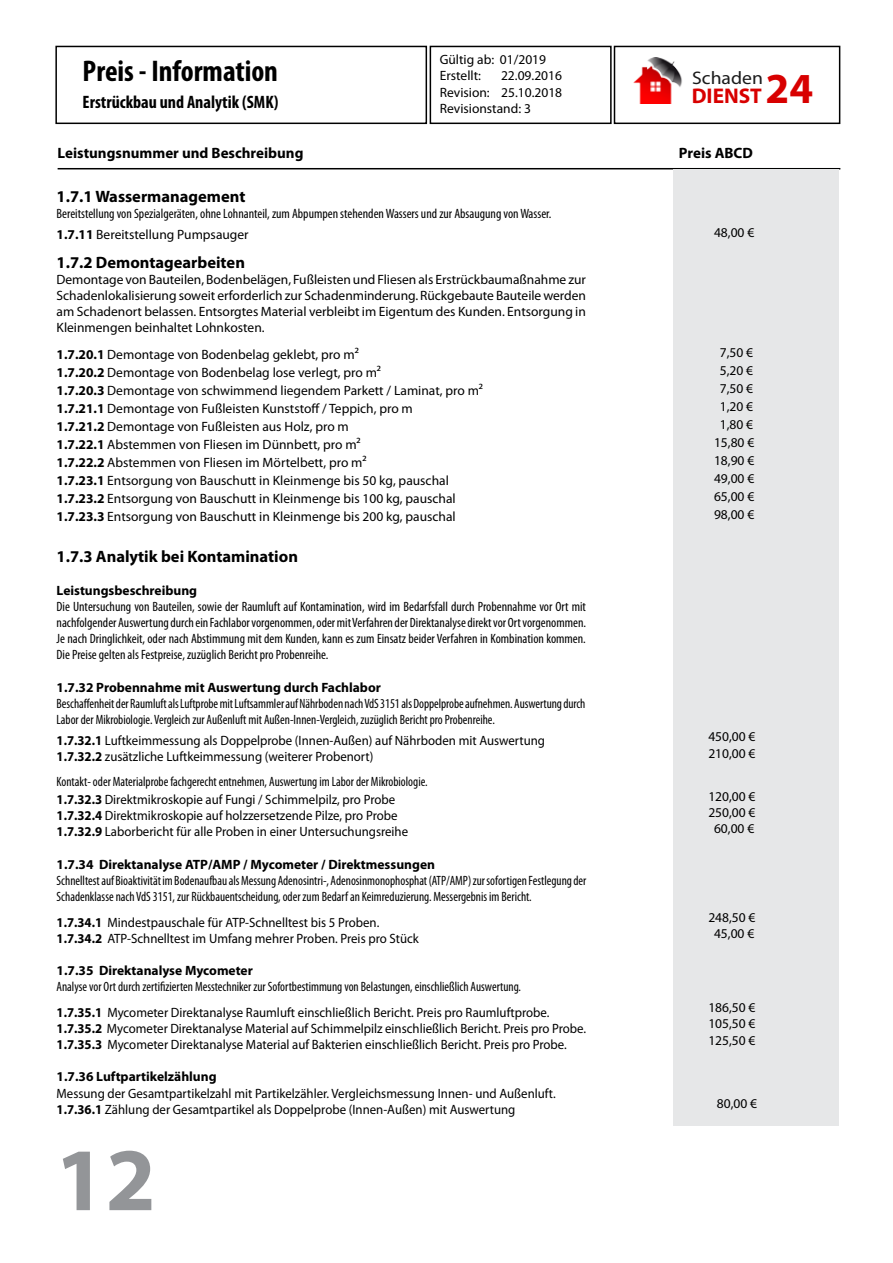
<style>
.page{position:relative;width:893px;height:1263px;background:#fff}
.page>*{position:absolute;margin:0;border:0;box-sizing:border-box;transform-origin:0 0}
.t1{font:700 90px "Myriad Pro";color:#939598}
.t2{font:700 condensed 30px "Myriad Pro";color:#000}
.t3{font:700 21.3px "Myriad Pro";color:#d80000}
.t4{font:18.15px "Myriad Pro";color:#1a1a1a;scale:1.08 1}
.t5{font:700 condensed 18px "Myriad Pro";color:#000}
.t6{font:700 16.5px "Myriad Pro";color:#000}
.t7{font:700 15px "Myriad Pro";color:#000}
.t8{font:13.5px/18px "Myriad Pro";color:#000;text-align:justify}
.t9{font:condensed 13.5px/16.2px "Myriad Pro";color:#000;scale:.95 1}
.t10{font:13.5px/16.2px "Myriad Pro";color:#000;scale:.95 1}
.t11{font:condensed 13.5px/16.2px "Myriad Pro";color:#000}
.t12{font:700 13.5px "Myriad Pro";color:#000}
.s1{font-size:42.9px}
.s2{font-weight:700;font-stretch:normal}
.s3{font-stretch:normal}
.s4{font-weight:700}
</style>
<div class="page">
<hr style="left:58px;top:168px;width:782px;height:1px;background:#000">
<div style="left:673px;top:170px;width:166px;height:956px;background:#e6e7e8"></div>
<div style="left:55px;top:46px;width:372px;height:78px;border:2px solid #000"></div>
<div style="left:430px;top:46px;width:182px;height:78px;border:2px solid #000"></div>
<div style="left:614px;top:46px;width:226px;height:78px;border:2px solid #000"></div>
<img style="left:634px;top:58px;width:48px;height:45px">
<h2 class="t2" style="left:83px;top:52px;width:197px">Preis - Information</h2>
<h3 class="t5" style="left:83px;top:91px;width:197px">Erstrückbau und Analytik (SMK)</h3>
<p class="t8" style="left:440px;top:51px;width:108px;line-height:16.2px">Gültig ab: 01/2019<br>Erstellt:</p>
<p class="t8" style="left:440px;top:67px;width:124px;line-height:16.2px;text-indent:61px">22.09.2016<br>Revision: 25.10.2018<br>Revisionstand: 3</p>
<h3 class="t4" style="left:692px;top:67px;width:67px">Schaden</h3>
<h3 class="t3" style="left:692px;top:82px;width:123px">DIENST <span class="s1">24</span></h3>
<p class="t7" style="left:58px;top:143px;width:247px">Leistungsnummer und Beschreibung</p>
<p class="t7" style="left:679px;top:143px;width:75px">Preis ABCD</p>
<p class="t6" style="left:57px;top:185px;width:190px">1.7.1 Wassermanagement</p>
<p class="t11" style="left:57px;top:203px;width:496px;line-height:21px">Bereitstellung von Spezialgeräten, ohne Lohnanteil, zum Abpumpen stehenden Wassers und zur Absaugung von Wasser.<br><span class="s2">1.7.11</span> <span class="s3">Bereitstellung Pumpsauger</span></p>
<p class="t6" style="left:57px;top:251px;width:190px">1.7.2 Demontagearbeiten</p>
<p class="t8" style="left:57px;top:271px;width:531px;line-height:16.2px">Demontage von Bauteilen, Bodenbelägen, Fußleisten und Fliesen als Erstrückbaumaßnahme zur Schadenlokalisierung soweit erforderlich zur Schadenminderung. Rückgebaute Bauteile werden am Schadenort belassen. Entsorgtes Material verbleibt im Eigentum des Kunden. Entsorgung in Kleinmengen beinhaltet Lohnkosten.</p>
<p class="t8" style="left:57px;top:346px;width:428px;text-align:left"><span class="s4">1.7.20.1</span> Demontage von Bodenbelag geklebt, pro m²<br><span class="s4">1.7.20.2</span> Demontage von Bodenbelag lose verlegt, pro m²<br><span class="s4">1.7.20.3</span> Demontage von schwimmend liegendem Parkett / Laminat, pro m²<br><span class="s4">1.7.21.1</span> Demontage von Fußleisten Kunststoff / Teppich, pro m<br><span class="s4">1.7.21.2</span> Demontage von Fußleisten aus Holz, pro m<br><span class="s4">1.7.22.1</span> Abstemmen von Fliesen im Dünnbett, pro m²<br><span class="s4">1.7.22.2</span> Abstemmen von Fliesen im Mörtelbett, pro m²<br><span class="s4">1.7.23.1</span> Entsorgung von Bauschutt in Kleinmenge bis 50 kg, pauschal <span class="s4">1.7.23.2</span> Entsorgung von Bauschutt in Kleinmenge bis 100 kg, pauschal <span class="s4">1.7.23.3</span> Entsorgung von Bauschutt in Kleinmenge bis 200 kg, pauschal</p>
<p class="t6" style="left:57px;top:546px;width:243px">1.7.3 Analytik bei Kontamination</p>
<p class="t12" style="left:57px;top:581px;width:142px">Leistungsbeschreibung</p>
<p class="t11" style="left:57px;top:598px;width:531px;text-align:justify">Die Untersuchung von Bauteilen, sowie der Raumluft auf Kontamination, wird im Bedarfsfall durch Probennahme vor Ort mit nachfolgender Auswertung durch ein Fachlabor vorgenommen, oder mit Verfahren der Direktanalyse direkt vor Ort vorgenommen.<br>Je nach Dringlichkeit, oder nach Abstimmung mit dem Kunden, kann es zum Einsatz beider Verfahren in Kombination kommen.<br>Die Preise gelten als Festpreise, zuzüglich Bericht pro Probenreihe.</p>
<p class="t12" style="left:57px;top:678px;width:326px">1.7.32 Probennahme mit Auswertung durch Fachlabor</p>
<p class="t9" style="left:57px;top:695px;width:558px">Beschaffenheit der Raumluft als Luftprobe mit Luftsammler auf Nährboden nach VdS 3151 als Doppelprobe aufnehmen. Auswertung durch<br>Labor der Mikrobiologie. Vergleich zur Außenluft mit Außen-Innen-Vergleich, zuzüglich Bericht pro Probenreihe.</p>
<p class="t10" style="left:57px;top:732px;width:516px"><span class="s4">1.7.32.1</span> Luftkeimmessung als Doppelprobe (Innen-Außen) auf Nährboden mit Auswertung<br><span class="s4">1.7.32.2</span> zusätzliche Luftkeimmessung (weiterer Probenort)</p>
<p class="t9" style="left:57px;top:773px;width:392px;line-height:17.7px">Kontakt- oder Materialprobe fachgerecht entnehmen, Auswertung im Labor der Mikrobiologie.<br><span class="s2">1.7.32.3</span> <span class="s3">Direktmikroskopie auf Fungi / Schimmelpilz, pro Probe</span></p>
<p class="t10" style="left:57px;top:807px;width:372px"><span class="s4">1.7.32.4</span> Direktmikroskopie auf holzzersetzende Pilze, pro Probe<br><span class="s4">1.7.32.9</span> Laborbericht für alle Proben in einer Untersuchungsreihe</p>
<p class="t12" style="left:57px;top:855px;width:380px">1.7.34 Direktanalyse ATP/AMP / Mycometer / Direktmessungen</p>
<p class="t9" style="left:57px;top:872px;width:559px">Schnelltest auf Bioaktivität im Bodenaufbau als Messung Adenosintri-, Adenosinmonophosphat (ATP/AMP) zur sofortigen Festlegung der<br>Schadenklasse nach VdS 3151, zur Rückbauentscheidung, oder zum Bedarf an Keimreduzierung. Messergebnis im Bericht.</p>
<p class="t10" style="left:57px;top:914px;width:383px"><span class="s4">1.7.34.1</span> Mindestpauschale für ATP-Schnelltest bis 5 Proben.<br><span class="s4">1.7.34.2</span> ATP-Schnelltest im Umfang mehrer Proben. Preis pro Stück</p>
<p class="t12" style="left:57px;top:962px;width:198px">1.7.35 Direktanalyse Mycometer</p>
<p class="t9" style="left:57px;top:974px;width:520px;line-height:25.2px">Analyse vor Ort durch zertifizierten Messtechniker zur Sofortbestimmung von Belastungen, einschließlich Auswertung.<br><span class="s2">1.7.35.1</span> <span class="s3">Mycometer Direktanalyse Raumluft einschließlich Bericht. Preis pro Raumluftprobe.</span></p>
<p class="t10" style="left:57px;top:1020px;width:559px"><span class="s4">1.7.35.2</span> Mycometer Direktanalyse Material auf Schimmelpilz einschließlich Bericht. Preis pro Probe.<br><span class="s4">1.7.35.3</span> Mycometer Direktanalyse Material auf Bakterien einschließlich Bericht. Preis pro Probe.</p>
<p class="t12" style="left:57px;top:1068px;width:162px">1.7.36 Luftpartikelzählung</p>
<p class="t10" style="left:57px;top:1085px;width:527px">Messung der Gesamtpartikelzahl mit Partikelzähler. Vergleichsmessung Innen- und Außenluft.<br><span class="s4">1.7.36.1</span> Zählung der Gesamtpartikel als Doppelprobe (Innen-Außen) mit Auswertung</p>
<p class="t8" style="left:714px;top:223px;width:42px">48,00 €</p>
<p class="t8" style="left:714px;top:343px;width:42px;text-align:center">7,50 €<br>5,20 €<br>7,50 €<br>1,20 €<br>1,80 €<br>15,80 €<br>18,90 €<br>49,00 €<br>65,00 €<br>98,00 €</p>
<p class="t8" style="left:708px;top:728px;width:49px;line-height:16.5px">450,00 €<br>210,00 €</p>
<p class="t8" style="left:708px;top:788px;width:49px;line-height:16.2px;text-align:center">120,00 €<br>250,00 €<br>60,00 €</p>
<p class="t8" style="left:708px;top:909px;width:49px;line-height:16.5px;text-align:center">248,50 €<br>45,00 €</p>
<p class="t8" style="left:708px;top:999px;width:49px;line-height:16.5px">186,50 € 105,50 € 125,50 €</p>
<p class="t8" style="left:717px;top:1094px;width:42px">80,00 €</p>
<h1 class="t1" style="left:55px;top:1121px;width:102px">12</h1>
</div>
